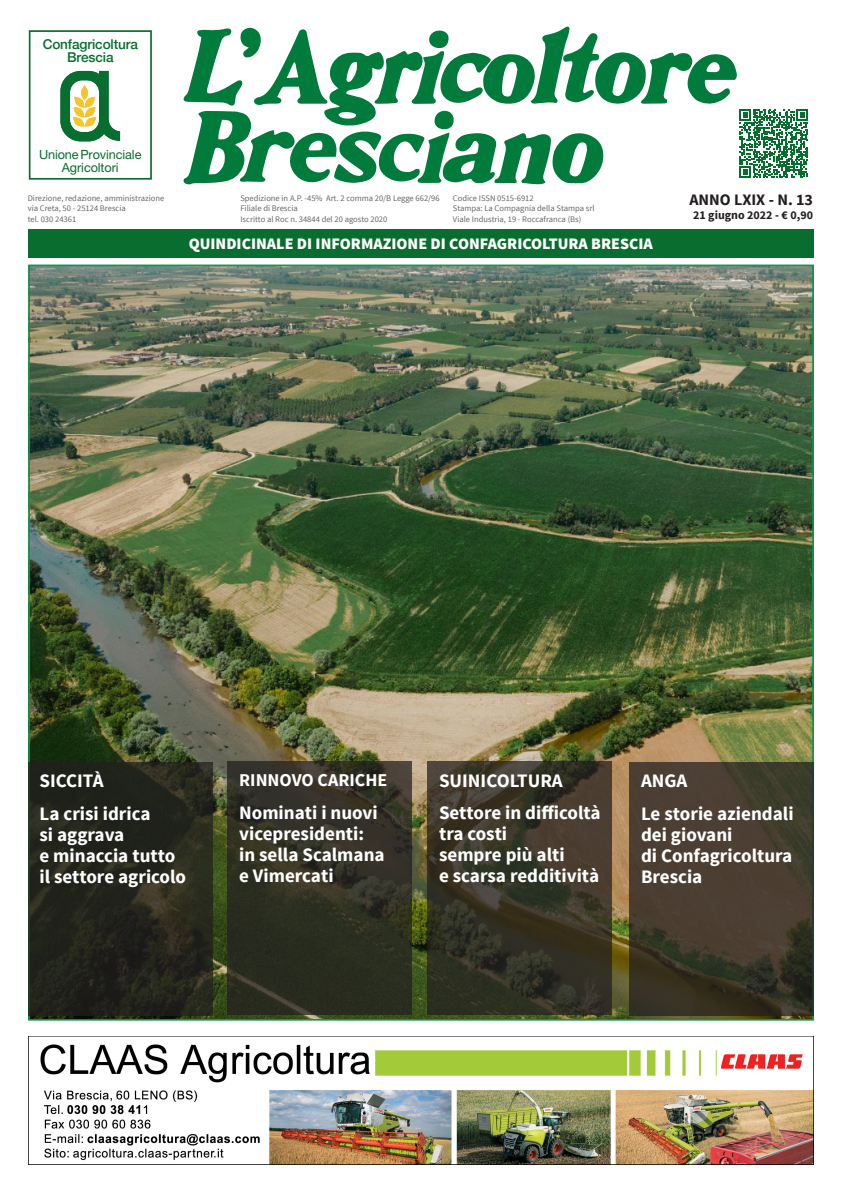
<style>
.page{position:relative;width:842px;height:1191px;background:#fff}
.page>*{position:absolute;margin:0;border:0;box-sizing:border-box;transform-origin:0 0}
.Descrizione_Sommario{font:700 19px/21px "Source Sans Pro";color:#fff}
.Descrizione_Sommario-2{font:700 18px "Source Sans Pro";color:#fff}
.Testo_fascia_testata{font:900 16px "Source Sans Pro";color:#fff}
.t1{font:700 16px "Source Sans Pro";color:#231f20}
.t2{font:500 13.6px/13.6px "Helvetica Neue";letter-spacing:-.01em;color:#086e2f;text-align:center}
.t3{font:12.7px/12.7px "Helvetica Neue";letter-spacing:-.01em;color:#086e2f;text-align:center}
.t4{font:700 12px "Source Sans Pro";color:#231f20}
.indirizzi_testata{font:8.5px "Source Sans Pro";color:#666}
.indirizzi_testata_gr{font:8.5px "Source Sans Pro";color:#666}
</style>
<div class="page">
<img style="left:28px;top:264px;width:786px;height:756px">
<div style="left:28px;top:229px;width:785px;height:28px;background:#086d2f"></div>
<div style="left:29px;top:30px;width:123px;height:150px;border:2px solid #086e2f"></div>
<svg style="left:60px;top:71px;width:60px;height:70px"></svg>
<svg style="left:183px;top:26px;width:625px;height:159px"></svg>
<svg style="left:228px;top:761px;width:184px;height:253px;background:#303024"></svg>
<svg style="left:428px;top:761px;width:184px;height:253px;background:#383427"></svg>
<div style="left:28px;top:762px;width:184px;height:253px;background:#231f20"></div>
<svg style="left:630px;top:762px;width:184px;height:253px;background:#42392c"></svg>
<img style="left:28px;top:1037px;width:786px;height:127px">
<p class="t2" style="left:43px;top:36px;width:97px">Confagricoltura<br>Brescia</p>
<p class="t3" style="left:39px;top:148px;width:104px">UnioneProvinciale<br>Agricoltori</p>
<p class="indirizzi_testata" style="left:28px;top:193px;width:138px">Direzione, redazione, amministrazione</p>
<p class="indirizzi_testata" style="left:28px;top:203px;width:100px">via Creta, 50 - 25124 Brescia</p>
<p class="indirizzi_testata" style="left:28px;top:213px;width:50px">tel. 030 24361</p>
<p class="indirizzi_testata" style="left:240px;top:193px;width:201px">Spedizione in A.P. -45% Art. 2 comma 20/B Legge 662/96</p>
<p class="indirizzi_testata" style="left:240px;top:203px;width:59px">Filiale di Brescia</p>
<p class="indirizzi_testata" style="left:240px;top:213px;width:148px">Iscritto al Roc n. 34844 del 20 agosto 2020</p>
<p class="indirizzi_testata_gr" style="left:453px;top:193px;width:82px">Codice ISSN 0515-6912</p>
<p class="indirizzi_testata_gr" style="left:453px;top:203px;width:143px">Stampa: La Compagnia della Stampa srl</p>
<p class="indirizzi_testata" style="left:453px;top:213px;width:130px">Viale Industria, 19 - Roccafranca (Bs)</p>
<p class="Testo_fascia_testata" style="left:189px;top:233px;width:466px">QUINDICINALE DI INFORMAZIONE DI CONFAGRICOLTURA BRESCIA</p>
<p class="t1" style="left:689px;top:189px;width:125px">ANNO LXIX - N. 13</p>
<p class="t4" style="left:693px;top:207px;width:121px">21 giugno 2022 - € 0,90</p>
<p class="Descrizione_Sommario" style="left:40px;top:771px;width:66px">SICCITÀ</p>
<p class="Descrizione_Sommario" style="left:40px;top:803px;width:148px">La crisi idrica<br>si aggrava<br>e minaccia tutto il settore agricolo</p>
<p class="Descrizione_Sommario-2" style="left:239px;top:768px;width:150px">RINNOVO CARICHE</p>
<p class="Descrizione_Sommario" style="left:239px;top:802px;width:147px">Nominati i nuovi vicepresidenti: in sella Scalmana e Vimercati</p>
<p class="Descrizione_Sommario" style="left:439px;top:771px;width:125px">SUINICOLTURA</p>
<p class="Descrizione_Sommario" style="left:439px;top:803px;width:163px">Settore in difficoltà tra costi<br>sempre più alti<br>e scarsa redditività</p>
<p class="Descrizione_Sommario" style="left:641px;top:771px;width:48px">ANGA</p>
<p class="Descrizione_Sommario" style="left:641px;top:803px;width:154px">Le storie aziendali dei giovani<br>di Confagricoltura<br>Brescia</p>
</div>
